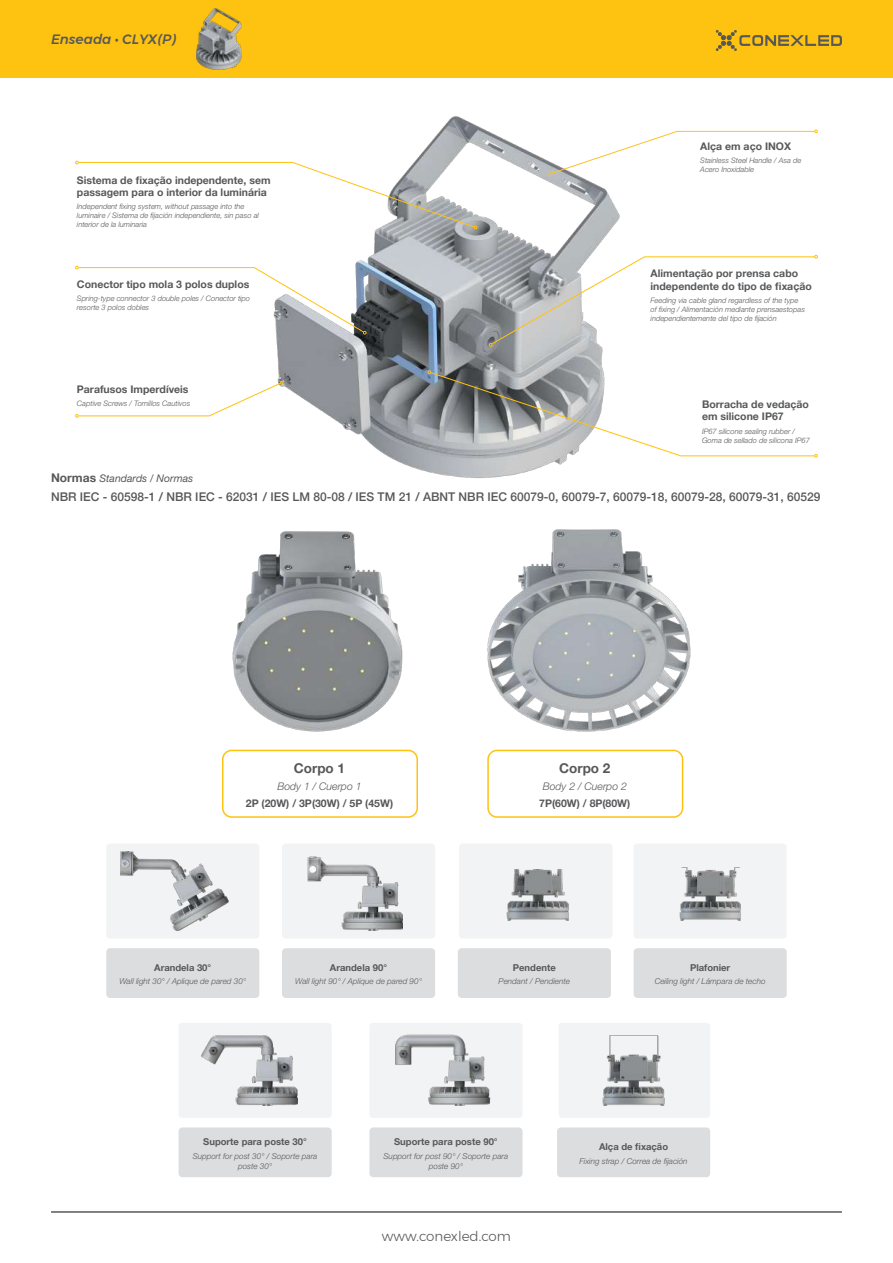
<style>
.page{position:relative;width:893px;height:1263px;background:#fff}
.page>*{position:absolute;margin:0;border:0;box-sizing:border-box;transform-origin:0 0}
.t1{font:300 13.5px "Montserrat";color:#57585a}
.t2{font:italic 500 13.5px "Montserrat";color:#57585a}
.t3{font:700 13.5px "Helvetica Neue";color:#57585a}
.t4{font:500 12px "Helvetica Neue";color:#57585a}
.t5{font:700 10.5px/12.6px "Helvetica Neue";color:#57585a}
.t6{font:italic 300 10.5px "Helvetica Neue LT Std";color:#57585a}
.t7{font:italic 10.5px "Helvetica Neue LT Std";color:#57585a}
.t8{font:700 9.45px "Helvetica Neue";color:#57585a}
.t9{font:italic 300 8.1px/9.8px "Helvetica Neue LT Std";color:#57585a;text-align:center}
.t10{font:italic 300 7.5px/9px "Helvetica Neue LT Std";color:#57585a}
.s1{font-family:"Helvetica Neue";font-weight:700;font-style:normal;font-size:12px}
</style>
<div class="page">
<div style="left:0;top:0;width:893px;height:77px;background:#fec210"></div>
<svg style="left:716px;top:30px;width:126px;height:21px"></svg>
<hr style="left:51px;top:1211px;width:791px;height:2px;background:#57585a">
<img style="left:196px;top:8px;width:46px;height:61px">
<div style="left:106px;top:843px;width:153px;height:96px;background:#f2f3f4;border-radius:4px"></div>
<div style="left:282px;top:843px;width:153px;height:96px;background:#f2f3f4;border-radius:4px"></div>
<div style="left:459px;top:843px;width:153px;height:96px;background:#f2f3f4;border-radius:4px"></div>
<div style="left:634px;top:843px;width:153px;height:96px;background:#f2f3f4;border-radius:4px"></div>
<div style="left:559px;top:1023px;width:151px;height:95px;background:#f2f3f4;border-radius:4px"></div>
<div style="left:369px;top:1023px;width:153px;height:95px;background:#f2f3f4;border-radius:4px"></div>
<div style="left:179px;top:1023px;width:153px;height:95px;background:#f2f3f4;border-radius:4px"></div>
<div style="left:222px;top:750px;width:196px;height:68px;border:2px solid #fec210;border-radius:9px"></div>
<div style="left:487px;top:750px;width:196px;height:68px;border:2px solid #fec210;border-radius:9px"></div>
<img style="left:233px;top:532px;width:169px;height:199px">
<div style="left:106px;top:948px;width:153px;height:50px;background:#dcdddf;border-radius:4px"></div>
<div style="left:179px;top:1127px;width:153px;height:50px;background:#dcdddf;border-radius:4px"></div>
<div style="left:369px;top:1127px;width:153px;height:50px;background:#dcdddf;border-radius:4px"></div>
<div style="left:557px;top:1127px;width:153px;height:50px;background:#dcdddf;border-radius:4px"></div>
<div style="left:282px;top:948px;width:153px;height:50px;background:#dcdddf;border-radius:4px"></div>
<div style="left:458px;top:948px;width:153px;height:50px;background:#dcdddf;border-radius:4px"></div>
<div style="left:634px;top:948px;width:153px;height:50px;background:#dcdddf;border-radius:4px"></div>
<img style="left:120px;top:851px;width:109px;height:80px">
<img style="left:308px;top:857px;width:94px;height:74px">
<img style="left:603px;top:1035px;width:61px;height:71px">
<img style="left:507px;top:869px;width:62px;height:52px">
<img style="left:680px;top:867px;width:61px;height:54px">
<img style="left:201px;top:1035px;width:97px;height:71px">
<img style="left:395px;top:1035px;width:95px;height:71px">
<img style="left:276px;top:116px;width:344px;height:362px">
<svg style="left:75px;top:266px;width:291px;height:68px"></svg>
<svg style="left:75px;top:161px;width:402px;height:68px"></svg>
<svg style="left:75px;top:381px;width:208px;height:37px"></svg>
<svg style="left:489px;top:255px;width:329px;height:92px"></svg>
<svg style="left:428px;top:370px;width:390px;height:87px"></svg>
<svg style="left:548px;top:130px;width:270px;height:46px"></svg>
<img style="left:487px;top:529px;width:204px;height:203px">
<h1 class="t2" style="left:51px;top:28px;width:126px">Enseada • CLYX(P)</h1>
<h3 class="t5" style="left:77px;top:173px;width:195px">Sistema de fixação independente, sem passagem para o interior da luminária</h3>
<p class="t10" style="left:77px;top:202px;width:183px">Independent fixing system, without passage into the luminaire / Sistema de fijación independiente, sin paso al interior de la luminaria</p>
<h3 class="t5" style="left:77px;top:277px;width:174px">Conector tipo mola 3 polos duplos</h3>
<p class="t10" style="left:77px;top:293px;width:175px">Spring-type connector 3 double poles / Conector tipo resorte 3 polos dobles</p>
<h3 class="t5" style="left:77px;top:383px;width:113px">Parafusos Imperdíveis</h3>
<p class="t10" style="left:77px;top:399px;width:115px">Captive Screws / Tornillos Cautivos</p>
<h3 class="t5" style="left:700px;top:140px;width:92px">Alça em aço INOX</h3>
<p class="t10" style="left:700px;top:156px;width:102px">Stainless Steel Handle / Asa de<br>Acero Inoxidable</p>
<h3 class="t5" style="left:651px;top:267px;width:163px">Alimentação por prensa cabo independente do tipo de fixação</h3>
<p class="t10" style="left:651px;top:296px;width:156px">Feeding via cable gland regardless of the type of fixing / Alimentación mediante prensaestopas independientemente del tipo de fijación</p>
<h3 class="t5" style="left:702px;top:398px;width:108px">Borracha de vedação em silicone IP67</h3>
<p class="t10" style="left:702px;top:426px;width:109px">IP67 silicone sealing rubber /<br>Goma de sellado de silicona IP67</p>
<h3 class="t7" style="left:51px;top:472px;width:144px"><span class="s1">Normas</span> Standards / Normas</h3>
<h2 class="t4" style="left:51px;top:489px;width:771px">NBR IEC - 60598-1 / NBR IEC - 62031 / IES LM 80-08 / IES TM 21 / ABNT NBR IEC 60079-0, 60079-7, 60079-18, 60079-28, 60079-31, 60529</h2>
<h1 class="t3" style="left:294px;top:760px;width:53px">Corpo 1</h1>
<h3 class="t6" style="left:277px;top:780px;width:86px">Body 1 / Cuerpo 1</h3>
<h3 class="t5" style="left:246px;top:797px;width:149px">2P (20W) / 3P(30W) / 5P (45W)</h3>
<h1 class="t3" style="left:559px;top:760px;width:53px">Corpo 2</h1>
<h3 class="t6" style="left:543px;top:780px;width:86px">Body 2 / Cuerpo 2</h3>
<h3 class="t5" style="left:539px;top:797px;width:93px">7P(60W) / 8P(80W)</h3>
<p class="t8" style="left:154px;top:962px;width:59px">Arandela 30°</p>
<p class="t9" style="left:119px;top:976px;width:128px">Wall light 30° / Aplique de pared 30°</p>
<p class="t8" style="left:330px;top:962px;width:59px">Arandela 90°</p>
<p class="t9" style="left:295px;top:976px;width:128px">Wall light 90° / Aplique de pared 90°</p>
<p class="t8" style="left:513px;top:962px;width:44px">Pendente</p>
<p class="t9" style="left:499px;top:976px;width:73px">Pendant / Pendiente</p>
<p class="t8" style="left:690px;top:962px;width:42px">Plafonier</p>
<p class="t9" style="left:655px;top:976px;width:112px">Ceiling light / Lámpara de techo</p>
<p class="t8" style="left:203px;top:1136px;width:105px">Suporte para poste 30°</p>
<p class="t9" style="left:193px;top:1151px;width:126px">Support for post 30° / Soporte para poste 30°</p>
<p class="t8" style="left:394px;top:1136px;width:105px">Suporte para poste 90°</p>
<p class="t9" style="left:384px;top:1151px;width:126px">Support for post 90° / Soporte para poste 90°</p>
<h1 class="t1" style="left:382px;top:1226px;width:131px">www.conexled.com</h1>
<p class="t8" style="left:599px;top:1141px;width:71px">Alça de fixação</p>
<p class="t9" style="left:580px;top:1156px;width:110px">Fixing strap / Correa de fijación</p>
</div>
